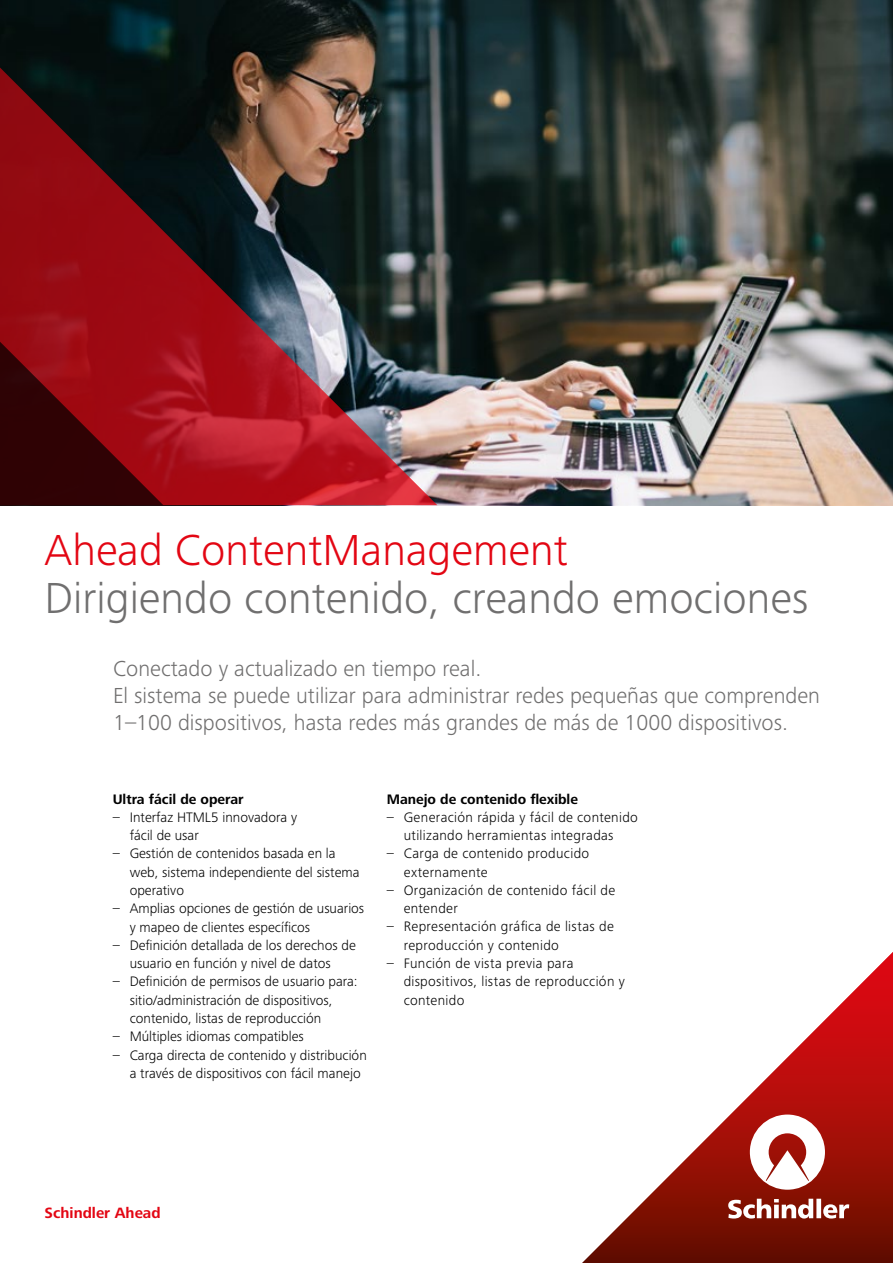
<style>
.page{position:relative;width:893px;height:1263px;background:#fff}
.page>*{position:absolute;margin:0;border:0;box-sizing:border-box;transform-origin:0 0}
.t1{font:300 45px "Frutiger Next LTW1 G";color:#706f6f}
.t2{font:300 45px "Frutiger Next LTW1 G";color:#e30613}
.t3{font:300 22.5px/27.2px "Frutiger Next LTW1 G";color:#706f6f}
.t4{font:700 15.45px "Frutiger Next LTW1 G";color:#e30613}
.t5{font:300 14.25px/18.3px "Frutiger Next LTW1 G";color:#000}
.t6{font:300 14.25px/18.3px "Frutiger Next LTW1 G";letter-spacing:.025em;color:#000}
.t7{font:700 14.25px "Frutiger Next LTW1 G";color:#000}
</style>
<div class="page">
<svg style="left:582px;top:952px;width:311px;height:311px"></svg>
<svg style="left:728px;top:1114px;width:121px;height:104px"></svg>
<img style="left:437px;top:0;width:456px;height:505px">
<img style="left:163px;top:0;width:274px;height:505px">
<svg style="left:0;top:0;width:163px;height:505px;background:#5c0b10"></svg>
<h1 class="t2" style="left:45px;top:524px;width:525px">Ahead ContentManagement</h1>
<h1 class="t1" style="left:45px;top:572px;width:766px">Dirigiendo contenido, creando emociones</h1>
<h2 class="t3" style="left:113px;top:654px;width:708px">Conectado y actualizado en tiempo real.<br>El sistema se puede utilizar para administrar redes pequeñas que comprenden<br>1–100 dispositivos, hasta redes más grandes de más de 1000 dispositivos.</h2>
<p class="t7" style="left:113px;top:791px;width:132px">Ultra fácil de operar</p>
<p class="t5" style="left:130px;top:808px;width:169px;text-indent:-17px">– Interfaz HTML5 innovadora y fácil de usar</p>
<p class="t5" style="left:130px;top:844px;width:231px;text-indent:-17px">– Gestión de contenidos basada en la web, sistema independiente del sistema operativo</p>
<p class="t5" style="left:130px;top:899px;width:236px;text-indent:-17px">– Amplias opciones de gestión de usuarios y mapeo de clientes específicos</p>
<p class="t5" style="left:113px;top:936px;width:245px;text-align:center">– Definición detallada de los derechos de usuario en función y nivel de datos</p>
<p class="t5" style="left:130px;top:972px;width:229px;text-indent:-17px">– Definición de permisos de usuario para: sitio/administración de dispositivos, contenido, listas de reproducción</p>
<p class="t5" style="left:113px;top:1027px;width:193px">– Múltiples idiomas compatibles</p>
<p class="t5" style="left:130px;top:1045px;width:239px;text-indent:-17px">– Carga directa de contenido y distribución a través de dispositivos con fácil manejo</p>
<p class="t7" style="left:387px;top:790px;width:193px">Manejo de contenido flexible</p>
<p class="t6" style="left:387px;top:808px;width:253px;text-align:center">– Generación rápida y fácil de contenido utilizando herramientas integradas</p>
<p class="t6" style="left:404px;top:844px;width:187px;text-indent:-17px">– Carga de contenido producido externamente</p>
<p class="t6" style="left:404px;top:881px;width:213px;text-indent:-17px">– Organización de contenido fácil de entender</p>
<p class="t6" style="left:404px;top:917px;width:212px;text-indent:-17px">– Representación gráfica de listas de reproducción y contenido</p>
<p class="t6" style="left:404px;top:954px;width:223px;text-indent:-17px">– Función de vista previa para dispositivos, listas de reproducción y contenido</p>
<p class="t4" style="left:45px;top:1204px;width:117px">Schindler Ahead</p>
</div>
